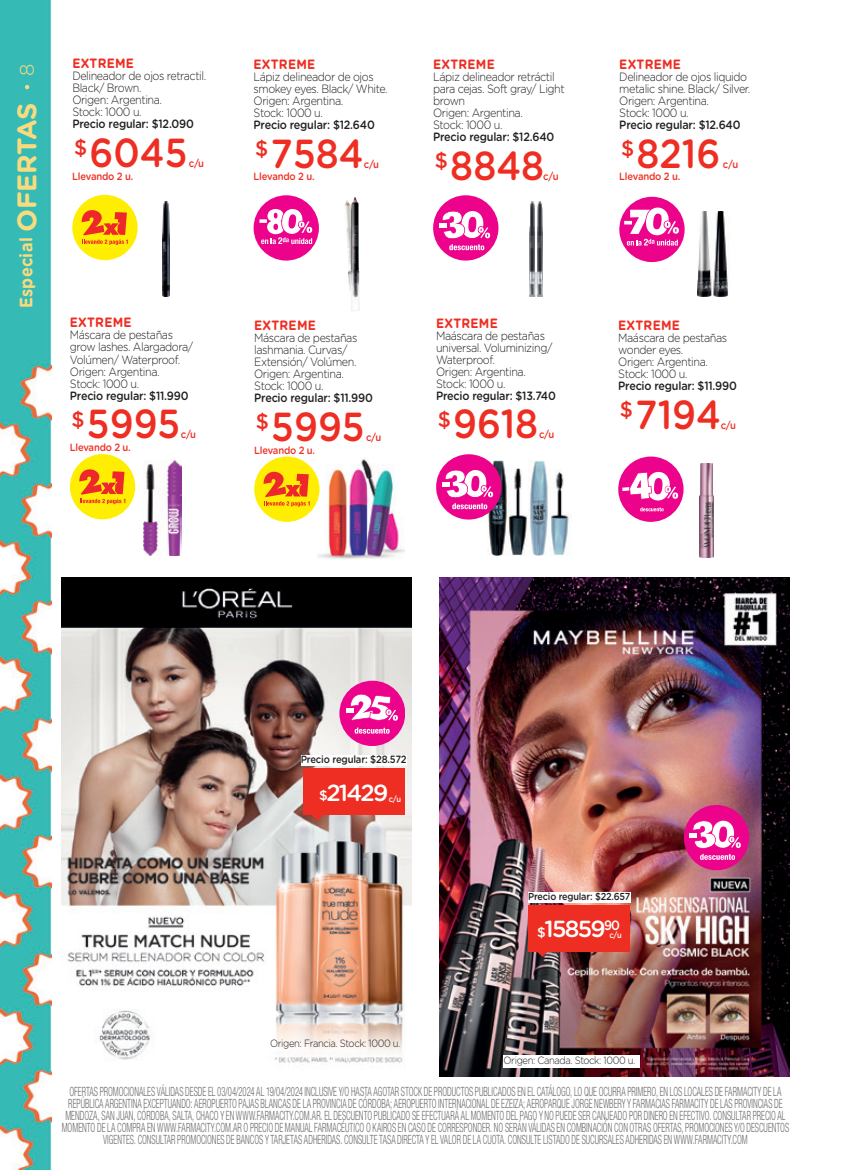
<style>
.page{position:relative;width:851px;height:1170px;background:#fff}
.page>*{position:absolute;margin:0;border:0;box-sizing:border-box;transform-origin:0 0}
.t1{font:500 40.5px "Gotham Rounded";color:#ee2e22;scale:.9 1}
.t2{font:700 27px "Gotham Rounded";letter-spacing:-.015em;color:#f9db7f}
.t3{font:500 23.25px "Gotham Rounded";letter-spacing:-.075em;color:#fff}
.t4{font:300 19.5px "Gotham Rounded";color:#f9db7f}
.t5{font:700 18px "Gotham Rounded";letter-spacing:.02em;color:#f9db7f;scale:.9 1}
.t6{font:700 13.5px "Gotham Rounded";letter-spacing:.02em;color:#ee2e22;scale:.9 1}
.t7{font:300 condensed 12.75px/12px "Helvetica Neue LT Pro";color:#6c6d70;text-align:center;scale:.68 1}
.t8{font:300 12px/12px "Gotham Rounded";letter-spacing:-.04em;color:#231f20;scale:.9 1}
.t9{font:500 12px "Gotham Rounded";letter-spacing:-.02em;color:#231f20;scale:.9 1}
.t10{font:500 10.5px "Gotham Rounded";letter-spacing:-.02em;color:#ee2e22;scale:.9 1}
.t11{font:300 10.5px "Gotham Rounded";letter-spacing:-.04em;color:#231f20;scale:.9 1}
.t12{font:500 10.5px "Gotham Rounded";letter-spacing:-.02em;color:#231f20;scale:.9 1}
.t13{font:500 10.05px "Gotham Rounded";letter-spacing:-.02em;color:#231f20;scale:.9 1}
.t14{font:500 8.4px "Gotham Rounded";color:#fff;scale:.9 1}
.s1{font-size:13.5px}
</style>
<div class="page">
<img style="left:0;top:0;width:51px;height:1169px">
<svg style="left:25px;top:85px;width:4px;height:4px"></svg>
<img style="left:699px;top:463px;width:14px;height:95px">
<svg style="left:618px;top:456px;width:65px;height:66px"></svg>
<img style="left:488px;top:460px;width:42px;height:95px">
<svg style="left:436px;top:454px;width:65px;height:67px"></svg>
<img style="left:528px;top:461px;width:43px;height:94px">
<img style="left:529px;top:202px;width:13px;height:94px">
<svg style="left:433px;top:195px;width:65px;height:66px"></svg>
<img style="left:344px;top:197px;width:15px;height:114px">
<svg style="left:253px;top:195px;width:66px;height:66px"></svg>
<img style="left:163px;top:202px;width:6px;height:94px">
<svg style="left:72px;top:195px;width:66px;height:65px"></svg>
<svg style="left:70px;top:454px;width:65px;height:65px"></svg>
<img style="left:143px;top:460px;width:38px;height:95px">
<img style="left:317px;top:458px;width:87px;height:102px">
<svg style="left:254px;top:456px;width:65px;height:66px"></svg>
<img style="left:697px;top:211px;width:32px;height:85px">
<svg style="left:619px;top:197px;width:65px;height:65px"></svg>
<img style="left:439px;top:577px;width:350px;height:499px">
<img style="left:62px;top:577px;width:349px;height:486px">
<svg style="left:681px;top:804px;width:68px;height:66px;background:#dd4a99"></svg>
<div style="left:503px;top:1054px;width:137px;height:13px;background:#fff"></div>
<div style="left:528px;top:892px;width:102px;height:10px;background:#fff"></div>
<div style="left:527px;top:904px;width:102px;height:47px;background:#ee2e22"></div>
<svg style="left:536px;top:951px;width:11px;height:5px"></svg>
<div style="left:339px;top:680px;width:65px;height:66px;background:#ed028c;border-radius:50%"></div>
<svg style="left:354px;top:727px;width:35px;height:6px"></svg>
<div style="left:346px;top:708px;width:8px;height:5px;background:#fff"></div>
<svg style="left:350px;top:683px;width:49px;height:38px"></svg>
<div style="left:301px;top:754px;width:105px;height:11px;background:#fff"></div>
<div style="left:303px;top:768px;width:101px;height:47px;background:#ee2e22"></div>
<svg style="left:311px;top:815px;width:12px;height:5px"></svg>
<h3 class="t4" style="left:14px;top:76px;width:14px;rotate:-90deg">8</h3>
<h2 class="t2" style="left:7px;top:232px;width:130px;rotate:-90deg">OFERTAS</h2>
<h3 class="t5" style="left:13px;top:308px;width:80px;rotate:-90deg">Especial</h3>
<p class="t6" style="left:72px;top:54px;width:70px">EXTREME</p>
<p class="t8" style="left:72px;top:69px;width:150px">Delineador de ojos retractil.<br>Black/ Brown.<br>Origen: Argentina.<br>Stock: 1000 u.</p>
<p class="t9" style="left:72px;top:115px;width:136px">Precio regular: $12.090</p>
<h1 class="t1" style="left:74px;top:124px;width:127px"><sup>$</sup>6045</h1>
<p class="t10" style="left:189px;top:156px;width:19px">c/u</p>
<p class="t10" style="left:72px;top:169px;width:69px">Llevando 2 u.</p>
<p class="t6" style="left:70px;top:313px;width:70px">EXTREME</p>
<p class="t8" style="left:70px;top:328px;width:138px">Máscara de pestañas grow lashes. Alargadora/<br>Volúmen/ Waterproof.<br>Origen: Argentina.<br>Stock: 1000 u.</p>
<p class="t9" style="left:70px;top:386px;width:133px">Precio regular: $11.990</p>
<h1 class="t1" style="left:72px;top:395px;width:122px"><sup>$</sup>5995</h1>
<p class="t10" style="left:181px;top:427px;width:19px">c/u</p>
<p class="t10" style="left:70px;top:440px;width:69px">Llevando 2 u.</p>
<p class="t6" style="left:253px;top:54px;width:70px">EXTREME</p>
<p class="t8" style="left:253px;top:70px;width:151px">Lápiz delineador de ojos smokey eyes. Black/ White.<br>Origen: Argentina.<br>Stock: 1000 u.</p>
<p class="t9" style="left:253px;top:116px;width:136px">Precio regular: $12.640</p>
<h1 class="t1" style="left:255px;top:124px;width:122px"><sup>$</sup>7584</h1>
<p class="t10" style="left:364px;top:156px;width:19px">c/u</p>
<p class="t10" style="left:253px;top:169px;width:69px">Llevando 2 u.</p>
<p class="t6" style="left:433px;top:54px;width:70px">EXTREME</p>
<p class="t8" style="left:433px;top:70px;width:148px">Lápiz delineador retráctil para cejas. Soft gray/ Light brown<br>Origen: Argentina.<br>Stock: 1000 u.</p>
<p class="t9" style="left:433px;top:128px;width:136px">Precio regular: $12.640</p>
<h1 class="t1" style="left:435px;top:136px;width:123px"><sup>$</sup>8848</h1>
<p class="t10" style="left:543px;top:168px;width:19px">c/u</p>
<p class="t6" style="left:254px;top:315px;width:70px">EXTREME</p>
<p class="t8" style="left:254px;top:331px;width:116px">Máscara de pestañas lashmania. Curvas/<br>Extensión/ Volúmen.<br>Origen: Argentina.<br>Stock: 1000 u.</p>
<p class="t9" style="left:254px;top:389px;width:133px">Precio regular: $11.990</p>
<h1 class="t1" style="left:256px;top:397px;width:122px"><sup>$</sup>5995</h1>
<p class="t10" style="left:366px;top:429px;width:19px">c/u</p>
<p class="t10" style="left:254px;top:442px;width:69px">Llevando 2 u.</p>
<p class="t6" style="left:436px;top:313px;width:70px">EXTREME</p>
<p class="t8" style="left:436px;top:329px;width:131px">Maáscara de pestañas universal. Voluminizing/<br>Waterproof.<br>Origen: Argentina.<br>Stock: 1000 u.</p>
<p class="t9" style="left:436px;top:387px;width:134px">Precio regular: $13.740</p>
<h1 class="t1" style="left:438px;top:395px;width:113px"><sup>$</sup>9618</h1>
<p class="t10" style="left:539px;top:427px;width:19px">c/u</p>
<p class="t6" style="left:619px;top:54px;width:70px">EXTREME</p>
<p class="t8" style="left:619px;top:70px;width:147px">Delineador de ojos liquido metalic shine. Black/ Silver.<br>Origen: Argentina.<br>Stock: 1000 u.</p>
<p class="t9" style="left:619px;top:116px;width:136px">Precio regular: $12.640</p>
<h1 class="t1" style="left:621px;top:124px;width:112px"><sup>$</sup>8216</h1>
<p class="t10" style="left:722px;top:156px;width:19px">c/u</p>
<p class="t10" style="left:619px;top:169px;width:69px">Llevando 2 u.</p>
<p class="t6" style="left:618px;top:315px;width:70px">EXTREME</p>
<p class="t8" style="left:618px;top:331px;width:122px">Maáscara de pestañas wonder eyes.<br>Origen: Argentina.<br>Stock: 1000 u.</p>
<p class="t9" style="left:618px;top:377px;width:133px">Precio regular: $11.990</p>
<h1 class="t1" style="left:620px;top:385px;width:114px"><sup>$</sup>7194</h1>
<p class="t10" style="left:720px;top:418px;width:19px">c/u</p>
<p class="t12" style="left:301px;top:752px;width:119px">Precio regular: $28.572</p>
<h3 class="t3" style="left:319px;top:776px;width:71px"><span class="s1">$</span>21429</h3>
<p class="t14" style="left:388px;top:792px;width:15px">c/u</p>
<p class="t11" style="left:270px;top:1036px;width:146px">Origen: Francia. Stock: 1000 u.</p>
<p class="t13" style="left:528px;top:889px;width:115px">Precio regular: $22.657</p>
<h3 class="t3" style="left:537px;top:912px;width:84px"><span class="s1">$</span>15859<sup>90</sup></h3>
<p class="t14" style="left:609px;top:929px;width:15px">c/u</p>
<p class="t11" style="left:503px;top:1052px;width:148px">Origen: Canada. Stock: 1000 u.</p>
<p class="t7" style="left:62px;top:1085px;width:1071px">OFERTAS PROMOCIONALES VÁLIDAS DESDE EL 03/04/2024 AL 19/04/2024 INCLUSIVE Y/O HASTA AGOTAR STOCK DE PRODUCTOS PUBLICADOS EN EL CATÁLOGO, LO QUE OCURRA PRIMERO, EN LOS LOCALES DE FARMACITY DE LA REPÚBLICA ARGENTINA EXCEPTUANDO: AEROPUERTO PAJAS BLANCAS DE LA PROVINCIA DE CÓRDOBA; AEROPUERTO INTERNACIONAL DE EZEIZA; AEROPARQUE JORGE NEWBERY Y FARMACIAS FARMACITY DE LAS PROVINCIAS DE MENDOZA, SAN JUAN, CÓRDOBA, SALTA, CHACO Y EN WWW.FARMACITY.COM.AR. EL DESCUENTO PUBLICADO SE EFECTUARÁ AL MOMENTO DEL PAGO Y NO PUEDE SER CANJEADO POR DINERO EN EFECTIVO. CONSULTAR PRECIO AL MOMENTO DE LA COMPRA EN WWW.FARMACITY.COM.AR O PRECIO DE MANUAL FARMACÉUTICO O KAIROS EN CASO DE CORRESPONDER. NO SERÁN VÁLIDAS EN COMBINACIÓN CON OTRAS OFERTAS, PROMOCIONES Y/O DESCUENTOS VIGENTES. CONSULTAR PROMOCIONES DE BANCOS Y TARJETAS ADHERIDAS. CONSULTE TASA DIRECTA Y EL VALOR DE LA CUOTA. CONSULTE LISTADO DE SUCURSALES ADHERIDAS EN WWW.FARMACITY.COM</p>
</div>
